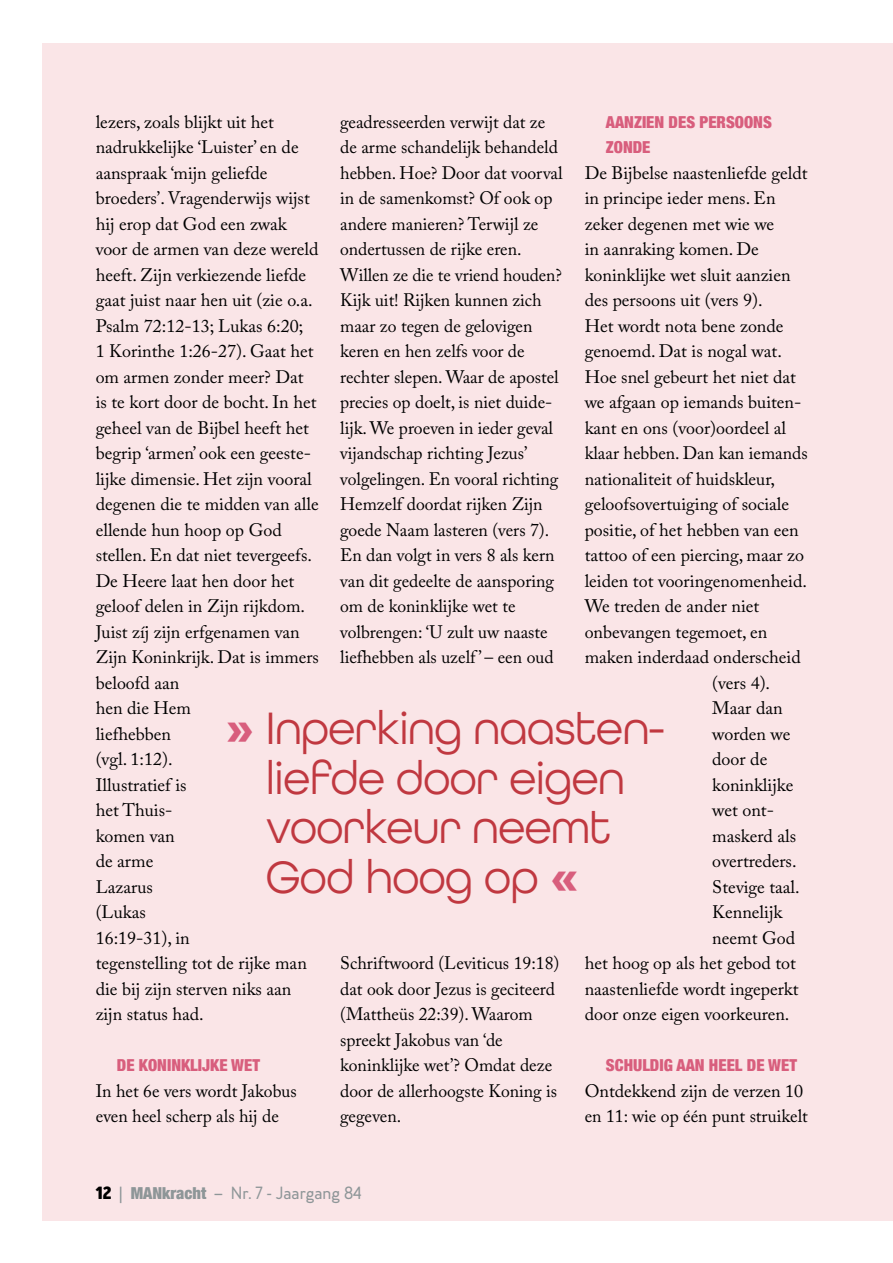
<style>
.page{position:relative;width:893px;height:1263px;background:#fff}
.page>*{position:absolute;margin:0;border:0;box-sizing:border-box;transform-origin:0 0}
.t1{font:48px/49.5px "All Round Gothic W01";letter-spacing:-.01em;color:#c03840;scale:.95 1}
.t2{font:18px/25.5px "Adobe Caslon Pro";color:#000}
.t3{font:900 condensed 16.5px/25.5px "Helvetica Neue";color:#d85e7d}
.t4{font:16.5px "Merlo Neue";color:#8e9698}
.t5{font:900 condensed 16.5px "Helvetica Neue";color:#8e9698}
.s1{font-weight:700;color:#d85e7d}
.s2{font-family:"Merlo Neue";font-weight:700;font-stretch:normal;color:#000}
.s3{font-family:"Merlo Neue";font-weight:400;font-stretch:normal}
.s4{font-family:"Helvetica Neue";font-weight:900;font-stretch:condensed}
</style>
<div class="page">
<div style="left:43px;top:43px;width:850px;height:1177px;background:#fae5e7"></div>
<p class="t2" style="left:96px;top:109px;width:225px">lezers, zoals blijkt uit het nadrukkelijke ‘Luister’ en de aanspraak ‘mijn geliefde broeders’. Vragenderwijs wijst hij erop dat God een zwak voor de armen van deze wereld heeft. Zijn verkiezende liefde gaat juist naar hen uit (zie o.a.<br>Psalm 72:12-13; Lukas 6:20;<br>1 Korinthe 1:26-27). Gaat het om armen zonder meer? Dat is te kort door de bocht. In het geheel van de Bijbel heeft het begrip ‘armen’ ook een geeste&shy;lijke dimensie. Het zijn vooral degenen die te midden van alle ellende hun hoop op God stellen. En dat niet tevergeefs.<br>De Heere laat hen door het geloof delen in Zijn rijkdom.<br>Juist zíj zijn erfgenamen van<br>Zijn Koninkrijk. Dat is immers beloofd aan<br>hen die Hem<br>liefhebben<br>(vgl. 1:12).<br>Illustratief is<br>het Thuis-<br>komen van<br>de arme<br>Lazarus<br>(Lukas<br>16:19-31), in<br>tegenstelling tot de rijke man die bij zijn sterven niks aan zijn status had.</p>
<p class="t3" style="left:117px;top:1052px;width:145px">DE KONINKLIJKE WET</p>
<p class="t2" style="left:96px;top:1078px;width:203px">In het 6e vers wordt Jakobus even heel scherp als hij de</p>
<p class="t2" style="left:340px;top:109px;width:224px">geadresseerden verwijt dat ze de arme schandelijk behandeld hebben. Hoe? Door dat voorval in de samenkomst? Of ook op andere manieren? Terwijl ze ondertussen de rijke eren.<br>Willen ze die te vriend houden?<br>Kijk uit! Rijken kunnen zich maar zo tegen de gelovigen keren en hen zelfs voor de rechter slepen. Waar de apostel precies op doelt, is niet duide&shy;lijk. We proeven in ieder geval vijandschap richting Jezus’ volgelingen. En vooral richting<br>Hemzelf doordat rijken Zijn goede Naam lasteren (vers 7).<br>En dan volgt in vers 8 als kern van dit gedeelte de aansporing om de koninklijke wet te volbrengen: ‘U zult uw naaste liefhebben als uzelf ’ – een oud</p>
<p class="t3" style="left:606px;top:109px;width:167px">AANZIEN DES PERSOONS<br>ZONDE</p>
<p class="t2" style="left:585px;top:160px;width:224px">De Bijbelse naastenliefde geldt</p>
<p class="t2" style="left:585px;top:185px;width:192px">in principe ieder mens. En</p>
<p class="t2" style="left:585px;top:211px;width:191px">zeker degenen met wie we</p>
<p class="t2" style="left:585px;top:236px;width:176px">in aanraking komen. De</p>
<p class="t2" style="left:585px;top:262px;width:207px">koninklijke wet sluit aanzien</p>
<p class="t2" style="left:585px;top:287px;width:180px">des persoons uit (vers 9).</p>
<p class="t2" style="left:585px;top:313px;width:200px">Het wordt nota bene zonde</p>
<p class="t2" style="left:585px;top:338px;width:199px">genoemd. Dat is nogal wat.</p>
<p class="t2" style="left:585px;top:364px;width:213px">Hoe snel gebeurt het niet dat</p>
<p class="t2" style="left:585px;top:389px;width:218px">we afgaan op iemands buiten-</p>
<p class="t2" style="left:585px;top:415px;width:203px">kant en ons (voor)oordeel al</p>
<p class="t2" style="left:585px;top:440px;width:224px">klaar hebben. Dan kan iemands</p>
<p class="t2" style="left:585px;top:466px;width:192px">nationaliteit of huidskleur,</p>
<p class="t2" style="left:585px;top:491px;width:206px">geloofsovertuiging of sociale</p>
<p class="t2" style="left:585px;top:517px;width:216px">positie, of het hebben van een</p>
<p class="t2" style="left:585px;top:542px;width:221px">tattoo of een piercing, maar zo</p>
<p class="t2" style="left:585px;top:568px;width:224px">leiden tot vooringenomenheid.</p>
<p class="t2" style="left:585px;top:593px;width:176px">We treden de ander niet</p>
<p class="t2" style="left:585px;top:619px;width:184px">onbevangen tegemoet, en</p>
<p class="t2" style="left:585px;top:644px;width:218px">maken inderdaad onderscheid</p>
<p class="t2" style="left:712px;top:670px;width:59px">(vers 4).</p>
<p class="t2" style="left:712px;top:695px;width:72px">Maar dan</p>
<p class="t2" style="left:712px;top:721px;width:80px">worden we</p>
<p class="t2" style="left:712px;top:746px;width:57px">door de</p>
<p class="t2" style="left:712px;top:772px;width:83px">koninklijke</p>
<p class="t2" style="left:712px;top:797px;width:61px">wet ont-</p>
<p class="t2" style="left:712px;top:823px;width:85px">maskerd als</p>
<p class="t2" style="left:712px;top:848px;width:86px">overtreders.</p>
<p class="t2" style="left:712px;top:874px;width:89px">Stevige taal.</p>
<p class="t2" style="left:712px;top:899px;width:72px">Kennelijk</p>
<p class="t2" style="left:712px;top:925px;width:84px">neemt God</p>
<p class="t2" style="left:585px;top:950px;width:213px">het hoog op als het gebod tot</p>
<p class="t2" style="left:585px;top:976px;width:215px">naastenliefde wordt ingeperkt</p>
<p class="t2" style="left:585px;top:1001px;width:206px">door onze eigen voorkeuren.</p>
<p class="t3" style="left:606px;top:1052px;width:193px">SCHULDIG AAN HEEL DE WET</p>
<p class="t2" style="left:585px;top:1078px;width:225px">Ontdekkend zijn de verzen 10 en 11: wie op één punt struikelt</p>
<h1 class="t1" style="left:266px;top:703px;width:421px;text-indent:-40px"><span class="s1">»</span> Inperking naasten&shy;liefde door eigen voorkeur neemt<br>God hoog op <span class="s1">«</span></h1>
<p class="t2" style="left:340px;top:950px;width:221px">Schriftwoord (Leviticus 19:18) dat ook door Jezus is geciteerd (Mattheüs 22:39). Waarom spreekt Jakobus van ‘de koninklijke wet’? Omdat deze door de allerhoogste Koning is gegeven.</p>
<p class="t5" style="left:96px;top:1183px;width:47px"><span class="s2">12</span> <span class="s3">|</span> MAN</p>
<p class="t4" style="left:162px;top:1182px;width:201px"><span class="s4">KRACHT</span> – Nr. 7 - Jaargang 84</p>
</div>
